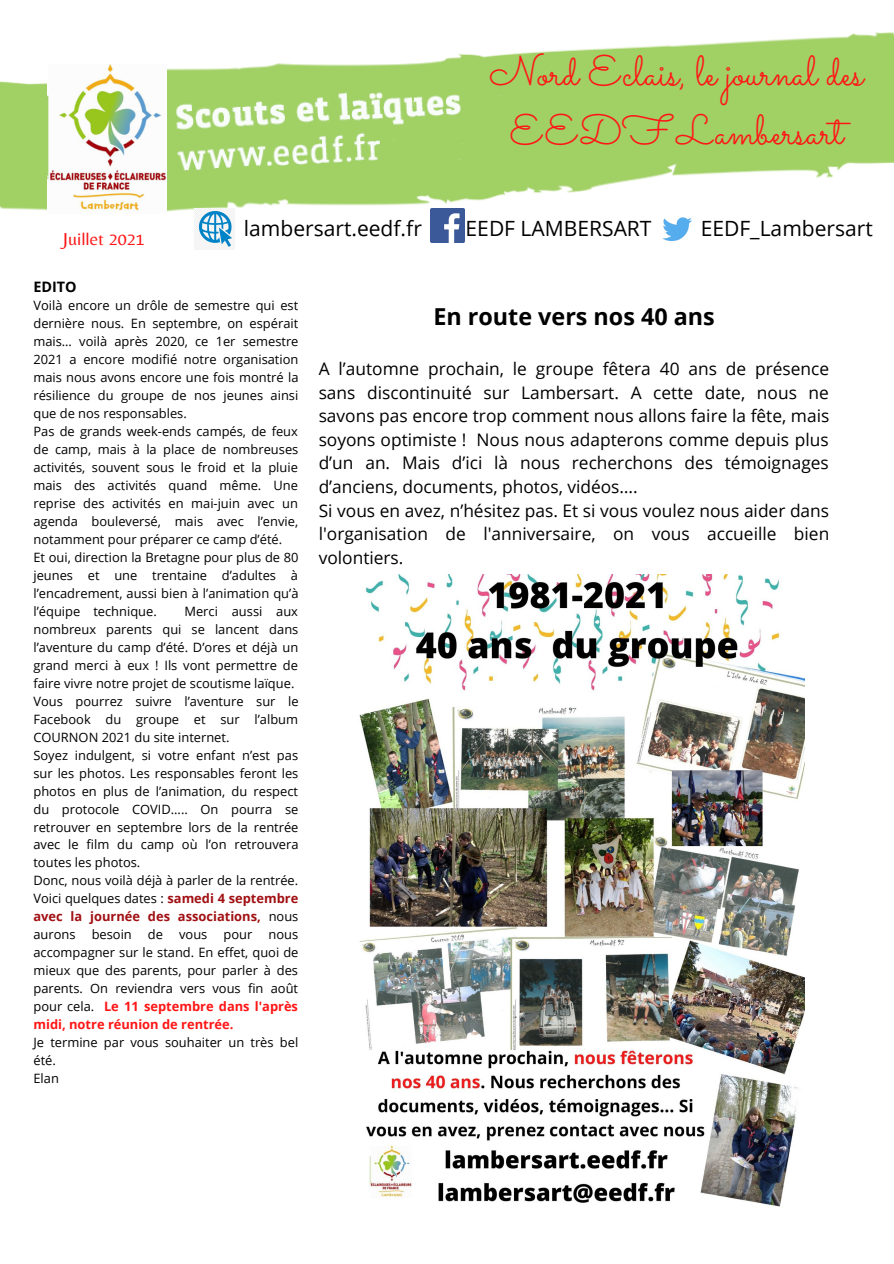
<style>
.page{position:relative;width:894px;height:1264px;background:#fff}
.page>*{position:absolute;margin:0;border:0;box-sizing:border-box;transform-origin:0 0}
.t1{font:42px/58.5px "Sacramento";color:#ff1616;text-align:center}
.t2{font:700 23.4px "Open Sans";color:#000}
.t3{font:21px "Open Sans";color:#000}
.t4{font:18px "Belleza";color:#ff1616}
.t5{font:17.4px/23.7px "Open Sans";color:#000;text-align:justify}
.t6{font:700 14.4px "Open Sans";color:#000}
.t7{font:12.9px/18px "Open Sans";color:#000;text-align:justify}
.s1{font-weight:700;color:#a11013}
.s2{font-weight:700;color:#ff1616}
</style>
<div class="page">
<img style="left:0;top:32px;width:893px;height:218px">
<img style="left:47px;top:65px;width:119px;height:148px">
<img style="left:194px;top:208px;width:40px;height:42px">
<img style="left:430px;top:208px;width:35px;height:35px">
<img style="left:655px;top:208px;width:42px;height:42px">
<img style="left:359px;top:574px;width:445px;height:633px">
<p class="t4" style="left:62px;top:228px;width:85px">Juillet 2021</p>
<p class="t1" style="left:489px;top:42px;width:375px">Nord Eclais, le journal des<br>EEDF Lambersart</p>
<p class="t3" style="left:244px;top:214px;width:179px">lambersart.eedf.fr</p>
<p class="t3" style="left:465px;top:214px;width:187px">EEDF LAMBERSART</p>
<p class="t3" style="left:700px;top:214px;width:173px">EEDF_Lambersart</p>
<p class="t6" style="left:33px;top:276px;width:45px">EDITO</p>
<p class="t7" style="left:33px;top:296px;width:266px">Voilà encore un drôle de semestre qui est dernière nous. En septembre, on espérait mais… voilà après 2020, ce 1er semestre 2021 a encore modifié notre organisation mais nous avons encore une fois montré la résilience du groupe de nos jeunes ainsi que de nos responsables.</p>
<p class="t7" style="left:33px;top:421px;width:266px">Pas de grands week-ends campés, de feux de camp, mais à la place de nombreuses activités, souvent sous le froid et la pluie mais des activités quand même. Une reprise des activités en mai-juin avec un agenda bouleversé, mais avec l’envie, notamment pour préparer ce camp d’été.</p>
<p class="t7" style="left:33px;top:547px;width:266px">Et oui, direction la Bretagne pour plus de 80 jeunes et une trentaine d’adultes à l’encadrement, aussi bien à l’animation qu’à l’équipe technique.</p>
<p class="t7" style="left:33px;top:601px;width:266px;text-indent:151px">Merci aussi aux nombreux parents qui se lancent dans l’aventure du camp d’été. D’ores et déjà un grand merci à eux ! Ils vont permettre de faire vivre notre projet de scoutisme laïque.</p>
<p class="t7" style="left:33px;top:691px;width:266px">Vous pourrez suivre l’aventure sur le Facebook du groupe et sur l’album COURNON 2021 du site internet.</p>
<p class="t7" style="left:33px;top:745px;width:266px">Soyez indulgent, si votre enfant n’est pas sur les photos. Les responsables feront les photos en plus de l’animation, du respect du protocole COVID….. On pourra se retrouver en septembre lors de la rentrée avec le film du camp où l’on retrouvera toutes les photos.</p>
<p class="t7" style="left:33px;top:871px;width:266px">Donc, nous voilà déjà à parler de la rentrée.<br>Voici quelques dates : <span class="s1">samedi 4 septembre avec la journée des associations,</span> nous aurons besoin de vous pour nous accompagner sur le stand. En effet, quoi de mieux que des parents, pour parler à des parents. On reviendra vers vous fin août pour cela. <span class="s2">Le 11 septembre dans l'après midi, notre réunion de rentrée.</span></p>
<p class="t7" style="left:33px;top:1033px;width:266px">Je termine par vous souhaiter un très bel été.</p>
<p class="t7" style="left:33px;top:1069px;width:27px">Elan</p>
<p class="t2" style="left:433px;top:300px;width:283px">En route vers nos 40 ans</p>
<p class="t5" style="left:318px;top:356px;width:512px">A l’automne prochain, le groupe fêtera 40 ans de présence sans discontinuité sur Lambersart. A cette date, nous ne savons pas encore trop comment nous allons faire la fête, mais soyons optimiste ! Nous nous adapterons comme depuis plus d’un an. Mais d’ici là nous recherchons des témoignages d’anciens, documents, photos, vidéos….</p>
<p class="t5" style="left:318px;top:498px;width:512px">Si vous en avez, n’hésitez pas. Et si vous voulez nous aider dans l'organisation de l'anniversaire, on vous accueille bien volontiers.</p>
</div>
